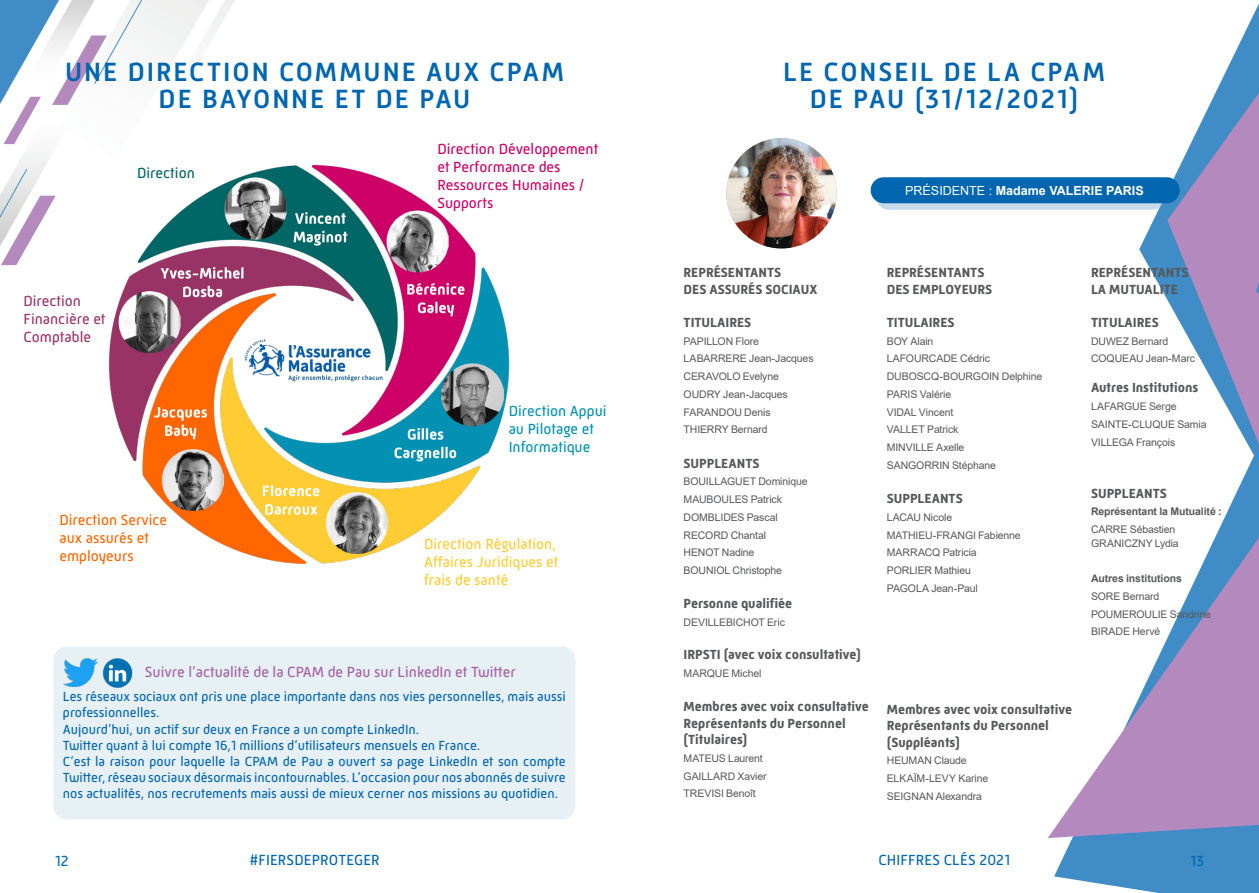
<style>
.page{position:relative;width:1259px;height:893px;background:#fff}
.page>*{position:absolute;margin:0;border:0;box-sizing:border-box;transform-origin:0 0}
.pilier_sous_titre{font:500 27px/27px "Mic 32 New";letter-spacing:.07em;color:#0166b0;text-align:center}
.t1{font:15px/18px "Mic 32 New";color:#c06}
.t2{font:15px/18px "Mic 32 New";color:#fc3}
.t3{font:15px "Mic 32 New";color:#a361a3}
.t4{font:15px/18px "Mic 32 New";color:#0391b2}
.t5{font:15px/18px "Mic 32 New";color:#f60}
.t6{font:15px "Mic 32 New";letter-spacing:.01em;color:#0166b3}
.t7{font:15px/18px "Mic 32 New";color:#936}
.t8{font:15px "Mic 32 New";color:#066}
.t9{font:13.5px/16.2px "Mic 32 New";color:#0166b3}
.intro_c10{font:700 13.5px/16.5px "Mic 32 New";color:#57585a}
.t10{font:700 12.6px "Arial";color:#fff}
.intro_c10-2{font:10.5px/13.5px "Arial";letter-spacing:-.01em;color:#57585a}
.intro_c10-3{font:700 10.5px "Arial";letter-spacing:-.01em;color:#57585a}
.s1{font-weight:400}
</style>
<div class="page">
<svg style="left:1054px;top:203px;width:205px;height:690px"></svg>
<svg style="left:1167px;top:4px;width:92px;height:377px"></svg>
<svg style="left:1048px;top:381px;width:211px;height:457px"></svg>
<svg style="left:0;top:0;width:235px;height:265px"></svg>
<img style="left:726px;top:138px;width:110px;height:110px;border-radius:55px">
<div style="left:876px;top:184px;width:289px;height:26px;background:linear-gradient(to right,#cadcec,#c2d7ea);border-radius:13px"></div>
<div style="left:870px;top:177px;width:309px;height:26px;background:#0166b0;border-radius:13px"></div>
<img style="left:103px;top:158px;width:407px;height:406px">
<div style="left:53px;top:646px;width:522px;height:174px;background:#e6f0f5;border-radius:14px"></div>
<img style="left:64px;top:658px;width:34px;height:28px">
<img style="left:102px;top:658px;width:31px;height:29px">
<p class="pilier_sous_titre" style="left:65px;top:58px;width:500px">UNE DIRECTION COMMUNE AUX CPAM<br>DE BAYONNE ET DE PAU</p>
<p class="t8" style="left:137px;top:165px;width:59px">Direction</p>
<p class="t7" style="left:23px;top:292px;width:84px">Direction<br>Financière et<br>Comptable</p>
<p class="t5" style="left:59px;top:511px;width:109px">Direction Service aux assurés et employeurs</p>
<p class="t1" style="left:437px;top:139px;width:162px">Direction Développement</p>
<p class="t1" style="left:437px;top:157px;width:125px">et Performance des</p>
<p class="t1" style="left:437px;top:175px;width:148px">Ressources Humaines /<br>Supports</p>
<p class="t4" style="left:508px;top:402px;width:99px">Direction Appui au Pilotage et<br>Informatique</p>
<p class="t2" style="left:424px;top:535px;width:136px">Direction Régulation,<br>Affaires Juridiques et frais de santé</p>
<p class="t3" style="left:145px;top:663px;width:372px">Suivre l’actualité de la CPAM de Pau sur LinkedIn et Twitter</p>
<p class="t9" style="left:63px;top:688px;width:504px">Les réseaux sociaux ont pris une place importante dans nos vies personnelles, mais aussi professionnelles.</p>
<p class="t9" style="left:63px;top:721px;width:358px">Aujourd’hui, un actif sur deux en France a un compte LinkedIn.</p>
<p class="t9" style="left:63px;top:737px;width:419px">Twitter quant à lui compte 16,1 millions d’utilisateurs mensuels en France.</p>
<p class="t9" style="left:63px;top:753px;width:504px;text-align:justify">C’est la raison pour laquelle la CPAM de Pau a ouvert sa page LinkedIn et son compte Twitter, réseau sociaux désormais incontournables. L’occasion pour nos abonnés de suivre nos actualités, nos recrutements mais aussi de mieux cerner nos missions au quotidien.</p>
<p class="pilier_sous_titre" style="left:783px;top:58px;width:323px">LE CONSEIL DE LA CPAM</p>
<p class="pilier_sous_titre" style="left:809px;top:85px;width:270px">DE PAU (31/12/2021)</p>
<p class="t10" style="left:905px;top:182px;width:240px"><span class="s1">PRÉSIDENTE :</span> Madame VALERIE PARIS</p>
<p class="intro_c10" style="left:683px;top:264px;width:99px">REPRÉSENTANTS</p>
<p class="intro_c10" style="left:683px;top:281px;width:135px">DES ASSURÉS SOCIAUX</p>
<p class="intro_c10" style="left:683px;top:314px;width:69px">TITULAIRES</p>
<p class="intro_c10-2" style="left:683px;top:334px;width:77px">PAPILLON Flore</p>
<p class="intro_c10-2" style="left:683px;top:352px;width:131px">LABARRERE Jean-Jacques</p>
<p class="intro_c10-2" style="left:683px;top:369px;width:97px">CERAVOLO Evelyne</p>
<p class="intro_c10-2" style="left:683px;top:387px;width:106px">OUDRY Jean-Jacques</p>
<p class="intro_c10-2" style="left:683px;top:405px;width:88px">FARANDOU Denis</p>
<p class="intro_c10-2" style="left:683px;top:423px;width:86px">THIERRY Bernard</p>
<p class="intro_c10" style="left:683px;top:455px;width:77px">SUPPLEANTS</p>
<p class="intro_c10-2" style="left:683px;top:475px;width:125px">BOUILLAGUET Dominique</p>
<p class="intro_c10-2" style="left:683px;top:492px;width:100px">MAUBOULES Patrick</p>
<p class="intro_c10-2" style="left:683px;top:510px;width:96px">DOMBLIDES Pascal</p>
<p class="intro_c10-2" style="left:683px;top:528px;width:84px">RECORD Chantal</p>
<p class="intro_c10-2" style="left:683px;top:546px;width:72px">HENOT Nadine</p>
<p class="intro_c10-2" style="left:683px;top:564px;width:100px">BOUNIOL Christophe</p>
<p class="intro_c10" style="left:683px;top:595px;width:110px">Personne qualifiée</p>
<p class="intro_c10-2" style="left:683px;top:616px;width:103px">DEVILLEBICHOT Eric</p>
<p class="intro_c10" style="left:683px;top:646px;width:179px">IRPSTI (avec voix consultative)</p>
<p class="intro_c10-2" style="left:683px;top:666px;width:79px">MARQUE Michel</p>
<p class="intro_c10" style="left:683px;top:698px;width:187px">Membres avec voix consultative</p>
<p class="intro_c10" style="left:683px;top:715px;width:164px">Représentants du Personnel (Titulaires)</p>
<p class="intro_c10-2" style="left:683px;top:751px;width:81px">MATEUS Laurent</p>
<p class="intro_c10-2" style="left:683px;top:769px;width:84px">GAILLARD Xavier</p>
<p class="intro_c10-2" style="left:683px;top:787px;width:74px">TREVISI Benoît</p>
<p class="intro_c10" style="left:887px;top:264px;width:107px">REPRÉSENTANTS<br>DES EMPLOYEURS</p>
<p class="intro_c10" style="left:887px;top:314px;width:69px">TITULAIRES</p>
<p class="intro_c10-2" style="left:887px;top:334px;width:48px">BOY Alain</p>
<p class="intro_c10-2" style="left:887px;top:352px;width:105px">LAFOURCADE Cédric</p>
<p class="intro_c10-2" style="left:887px;top:369px;width:157px">DUBOSCQ-BOURGOIN Delphine</p>
<p class="intro_c10-2" style="left:887px;top:387px;width:66px">PARIS Valérie</p>
<p class="intro_c10-2" style="left:887px;top:405px;width:68px">VIDAL Vincent</p>
<p class="intro_c10-2" style="left:887px;top:423px;width:73px">VALLET Patrick</p>
<p class="intro_c10-2" style="left:887px;top:440px;width:79px">MINVILLE Axelle</p>
<p class="intro_c10-2" style="left:887px;top:458px;width:111px">SANGORRIN Stéphane</p>
<p class="intro_c10" style="left:887px;top:490px;width:77px">SUPPLEANTS</p>
<p class="intro_c10-2" style="left:887px;top:510px;width:67px">LACAU Nicole</p>
<p class="intro_c10-2" style="left:887px;top:528px;width:135px">MATHIEU-FRANGI Fabienne</p>
<p class="intro_c10-2" style="left:887px;top:546px;width:91px">MARRACQ Patricia</p>
<p class="intro_c10-2" style="left:887px;top:564px;width:86px">PORLIER Mathieu</p>
<p class="intro_c10-2" style="left:887px;top:581px;width:93px">PAGOLA Jean-Paul</p>
<p class="intro_c10" style="left:887px;top:701px;width:187px">Membres avec voix consultative</p>
<p class="intro_c10" style="left:887px;top:717px;width:164px">Représentants du Personnel (Suppléants)</p>
<p class="intro_c10-2" style="left:887px;top:754px;width:81px">HEUMAN Claude</p>
<p class="intro_c10-2" style="left:887px;top:772px;width:103px">ELKAÏM-LEVY Karine</p>
<p class="intro_c10-2" style="left:887px;top:789px;width:97px">SEIGNAN Alexandra</p>
<p class="intro_c10" style="left:1091px;top:264px;width:99px">REPRÉSENTANTS</p>
<p class="intro_c10" style="left:1091px;top:281px;width:88px">LA MUTUALITE</p>
<p class="intro_c10" style="left:1091px;top:314px;width:69px">TITULAIRES</p>
<p class="intro_c10-2" style="left:1091px;top:334px;width:79px">DUWEZ Bernard</p>
<p class="intro_c10-2" style="left:1091px;top:352px;width:105px">COQUEAU Jean-Marc</p>
<p class="intro_c10" style="left:1091px;top:379px;width:109px">Autres Institutions</p>
<p class="intro_c10-2" style="left:1091px;top:399px;width:87px">LAFARGUE Serge</p>
<p class="intro_c10-2" style="left:1091px;top:417px;width:117px">SAINTE-CLUQUE Samia</p>
<p class="intro_c10-2" style="left:1091px;top:435px;width:86px">VILLEGA François</p>
<p class="intro_c10" style="left:1091px;top:485px;width:77px">SUPPLEANTS</p>
<p class="intro_c10-3" style="left:1091px;top:505px;width:132px">Représentant la Mutualité :</p>
<p class="intro_c10-2" style="left:1091px;top:522px;width:89px">CARRE Sébastien<br>GRANICZNY Lydia</p>
<p class="intro_c10-3" style="left:1091px;top:571px;width:92px">Autres institutions</p>
<p class="intro_c10-2" style="left:1091px;top:589px;width:70px">SORE Bernard</p>
<p class="intro_c10-2" style="left:1091px;top:607px;width:121px">POUMEROULIE Sandrine</p>
<p class="intro_c10-2" style="left:1091px;top:625px;width:71px">BIRADE Hervé</p>
<h2 class="t6" style="left:55px;top:852px;width:15px">12</h2>
<h2 class="t6" style="left:250px;top:852px;width:131px">#FIERSDEPROTEGER</h2>
<h2 class="t6" style="left:878px;top:852px;width:133px">CHIFFRES CLÉS 2021</h2>
<h2 class="t6" style="left:1190px;top:852px;width:15px">13</h2>
</div>
